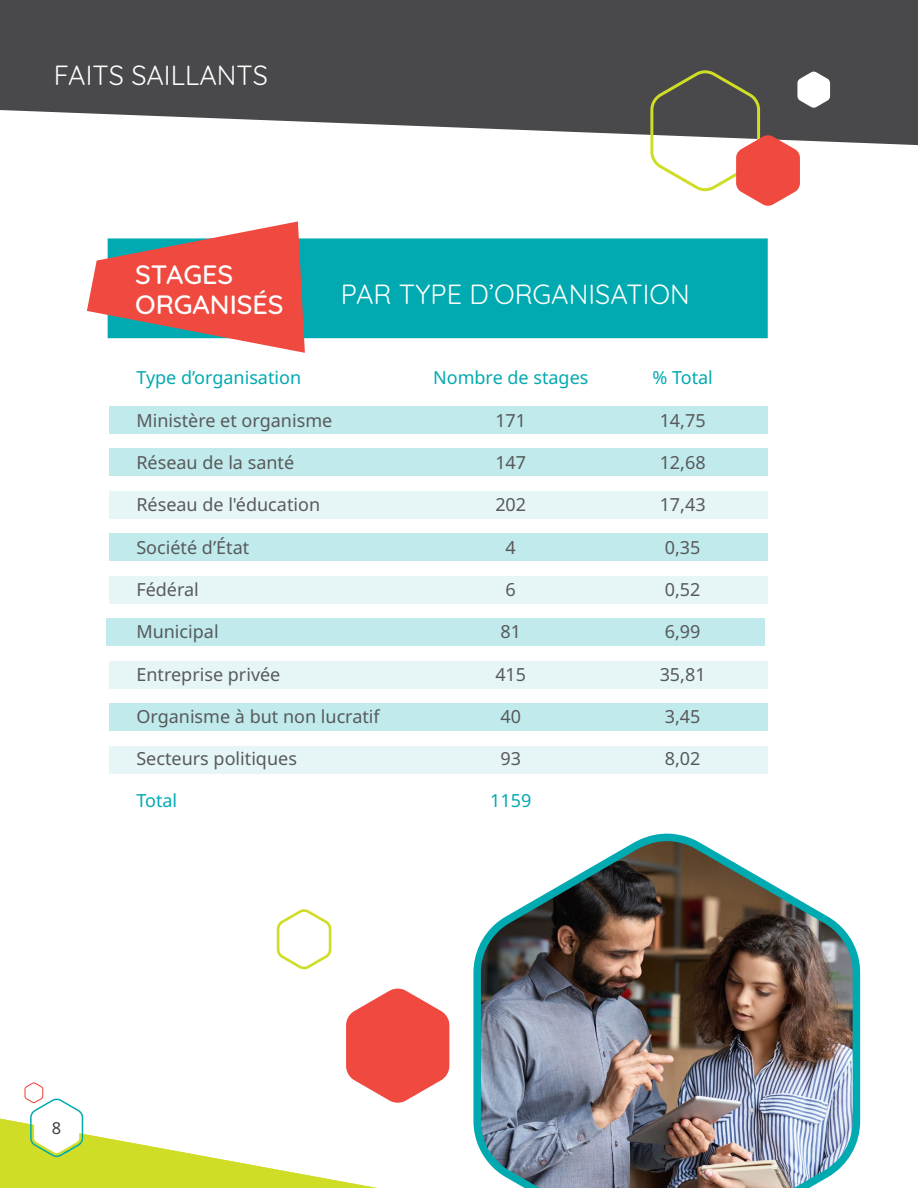
<style>
.page{position:relative;width:918px;height:1188px;background:#fff}
.page>*{position:absolute;margin:0;border:0;box-sizing:border-box;transform-origin:0 0}
.t1{font:27px "Quicksand";color:#fff}
.t2{font:500 27px/30px "Quicksand";color:#fff}
.t3{font:18px "Noto Sans";color:#58595b}
.t4{font:18px "Noto Sans";color:#00aab0}
.t5{font:16.5px "Noto Sans";color:#414042}
</style>
<div class="page">
<svg style="left:0;top:0;width:918px;height:146px;background:#605f61"></svg>
<svg style="left:276px;top:909px;width:56px;height:61px"></svg>
<img style="left:473px;top:833px;width:388px;height:355px">
<div style="left:108px;top:238px;width:660px;height:100px;background:#00aab0"></div>
<svg style="left:87px;top:221px;width:218px;height:132px"></svg>
<div style="left:110px;top:449px;width:658px;height:27px;background:#c0eaeb"></div>
<div style="left:110px;top:406px;width:658px;height:28px;background:#c0eaeb"></div>
<div style="left:110px;top:491px;width:658px;height:27px;background:#e6f6f7"></div>
<div style="left:110px;top:576px;width:658px;height:27px;background:#e6f6f7"></div>
<div style="left:110px;top:661px;width:658px;height:27px;background:#e6f6f7"></div>
<div style="left:110px;top:746px;width:658px;height:27px;background:#e6f6f7"></div>
<div style="left:110px;top:534px;width:658px;height:27px;background:#c0eaeb"></div>
<div style="left:107px;top:619px;width:658px;height:27px;background:#c0eaeb"></div>
<div style="left:110px;top:704px;width:658px;height:27px;background:#c0eaeb"></div>
<svg style="left:649px;top:68px;width:181px;height:138px"></svg>
<svg style="left:0;top:989px;width:449px;height:199px"></svg>
<h1 class="t1" style="left:54px;top:55px;width:216px">FAITS SAILLANTS</h1>
<h1 class="t2" style="left:135px;top:257px;width:150px">STAGES<br>ORGANISÉS</h1>
<h1 class="t1" style="left:341px;top:273px;width:350px">PAR TYPE D’ORGANISATION</h1>
<p class="t4" style="left:136px;top:365px;width:166px">Type d’organisation</p>
<p class="t4" style="left:433px;top:365px;width:157px">Nombre de stages</p>
<p class="t4" style="left:652px;top:365px;width:62px">% Total</p>
<p class="t3" style="left:136px;top:408px;width:197px">Ministère et organisme</p>
<p class="t3" style="left:495px;top:408px;width:32px">171</p>
<p class="t3" style="left:660px;top:408px;width:48px">14,75</p>
<p class="t3" style="left:136px;top:450px;width:159px">Réseau de la santé</p>
<p class="t3" style="left:495px;top:450px;width:32px">147</p>
<p class="t3" style="left:660px;top:450px;width:48px">12,68</p>
<p class="t3" style="left:136px;top:492px;width:185px">Réseau de l'éducation</p>
<p class="t3" style="left:495px;top:492px;width:32px">202</p>
<p class="t3" style="left:660px;top:492px;width:48px">17,43</p>
<p class="t3" style="left:136px;top:534px;width:114px">Société d’État</p>
<p class="t3" style="left:506px;top:534px;width:12px">4</p>
<p class="t3" style="left:665px;top:534px;width:37px">0,35</p>
<p class="t3" style="left:136px;top:577px;width:64px">Fédéral</p>
<p class="t3" style="left:506px;top:577px;width:12px">6</p>
<p class="t3" style="left:665px;top:577px;width:37px">0,52</p>
<p class="t3" style="left:136px;top:619px;width:84px">Municipal</p>
<p class="t3" style="left:501px;top:619px;width:22px">81</p>
<p class="t3" style="left:665px;top:619px;width:37px">6,99</p>
<p class="t3" style="left:136px;top:661px;width:146px">Entreprise privée</p>
<p class="t3" style="left:495px;top:661px;width:32px">415</p>
<p class="t3" style="left:660px;top:661px;width:48px">35,81</p>
<p class="t3" style="left:136px;top:704px;width:245px">Organisme à but non lucratif</p>
<p class="t3" style="left:501px;top:704px;width:22px">40</p>
<p class="t3" style="left:665px;top:704px;width:37px">3,45</p>
<p class="t3" style="left:136px;top:746px;width:162px">Secteurs politiques</p>
<p class="t3" style="left:501px;top:746px;width:22px">93</p>
<p class="t3" style="left:665px;top:746px;width:37px">8,02</p>
<p class="t4" style="left:136px;top:788px;width:42px">Total</p>
<p class="t4" style="left:490px;top:788px;width:43px">1159</p>
<p class="t5" style="left:52px;top:1117px;width:11px">8</p>
</div>
